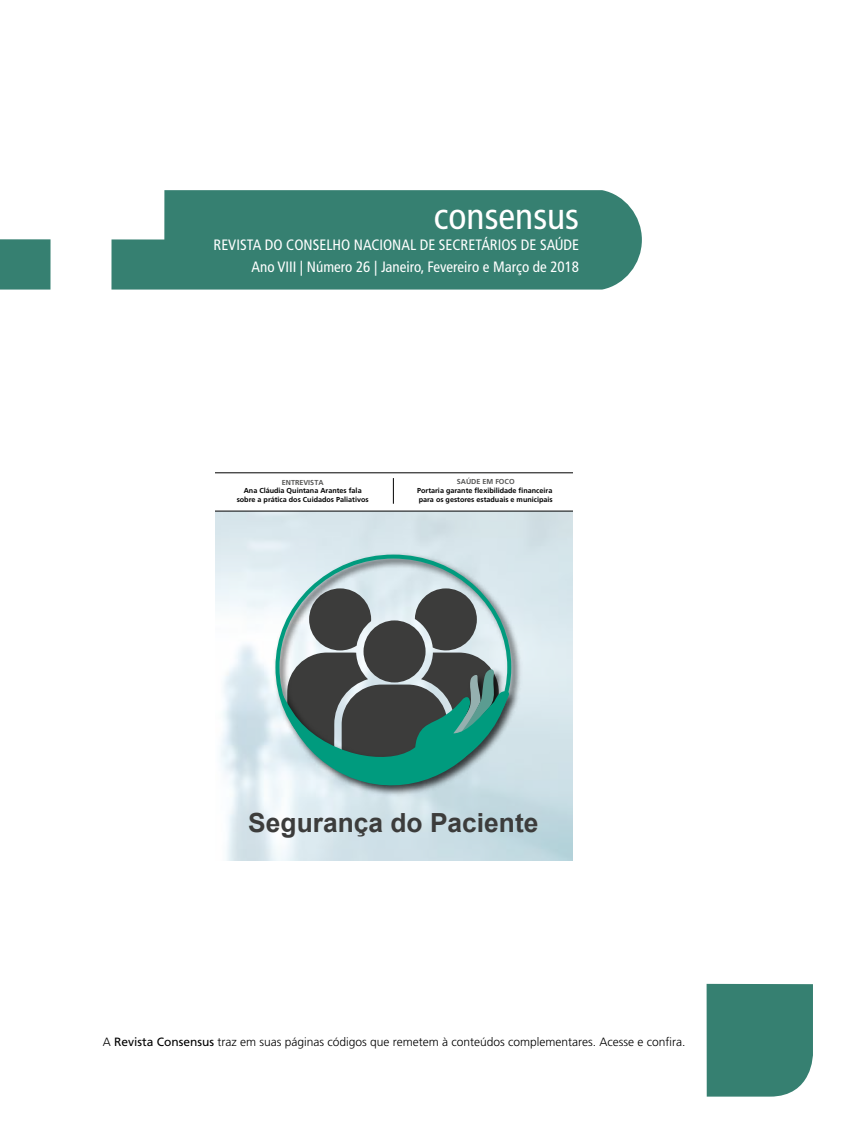
<style>
.page{position:relative;width:851px;height:1136px;background:#fff}
.page>*{position:absolute;margin:0;border:0;box-sizing:border-box;transform-origin:0 0}
.t1{font:condensed 37.5px "Frutiger LT Std";color:#fff}
.t2{font:700 26.4px "Arial";color:#3c3c3b}
.t3{font:condensed 15px/22.2px "Frutiger LT Std";color:#fff;text-align:right}
.t4{font:300 12px "Frutiger LT Std";color:#000}
.t5{font:700 7.2px/8.7px "Frutiger LT Std";color:#000}
.t6{font:700 7.2px "Frutiger LT Std";color:#575756}
.s1{font-weight:400}
</style>
<div class="page">
<svg style="left:0;top:190px;width:641px;height:99px;fill:#368071"></svg>
<div style="left:706px;top:983px;width:106px;height:113px;background:#368071"></div>
<hr style="left:215px;top:511px;width:357px;height:1px;background:#000">
<hr style="left:215px;top:472px;width:357px;height:1px;background:#000">
<svg style="left:393px;top:478px;width:1px;height:25px"></svg>
<img style="left:270px;top:549px;width:254px;height:249px">
<svg style="left:280px;top:780px;width:229px;height:19px;background:#bad0d4"></svg>
<svg style="left:275px;top:554px;width:236px;height:226px;background:#72918e"></svg>
<h1 class="t1" style="left:434px;top:194px;width:147px">consensus</h1>
<h3 class="t3" style="left:213px;top:234px;width:367px">REVISTA DO CONSELHO NACIONAL DE SECRETÁRIOS DE SAÚDE<br>Ano VIII | Número 26 | Janeiro, Fevereiro e Março de 2018</h3>
<p class="t6" style="left:282px;top:478px;width:43px">ENTREVISTA</p>
<p class="t5" style="left:237px;top:486px;width:133px;text-align:center">Ana Cláudia Quintana Arantes fala sobre a prática dos Cuidados Paliativos</p>
<p class="t6" style="left:457px;top:477px;width:59px">SAÚDE EM FOCO</p>
<p class="t5" style="left:417px;top:486px;width:137px">Portaria garante flexibilidade financeira para os gestores estaduais e municipais</p>
<h2 class="t2" style="left:248px;top:805px;width:291px">Segurança do Paciente</h2>
<h3 class="t4" style="left:103px;top:1034px;width:584px">A <span class="s1">Revista Consensus</span> traz em suas páginas códigos que remetem à conteúdos complementares. Acesse e confira.</h3>
</div>
